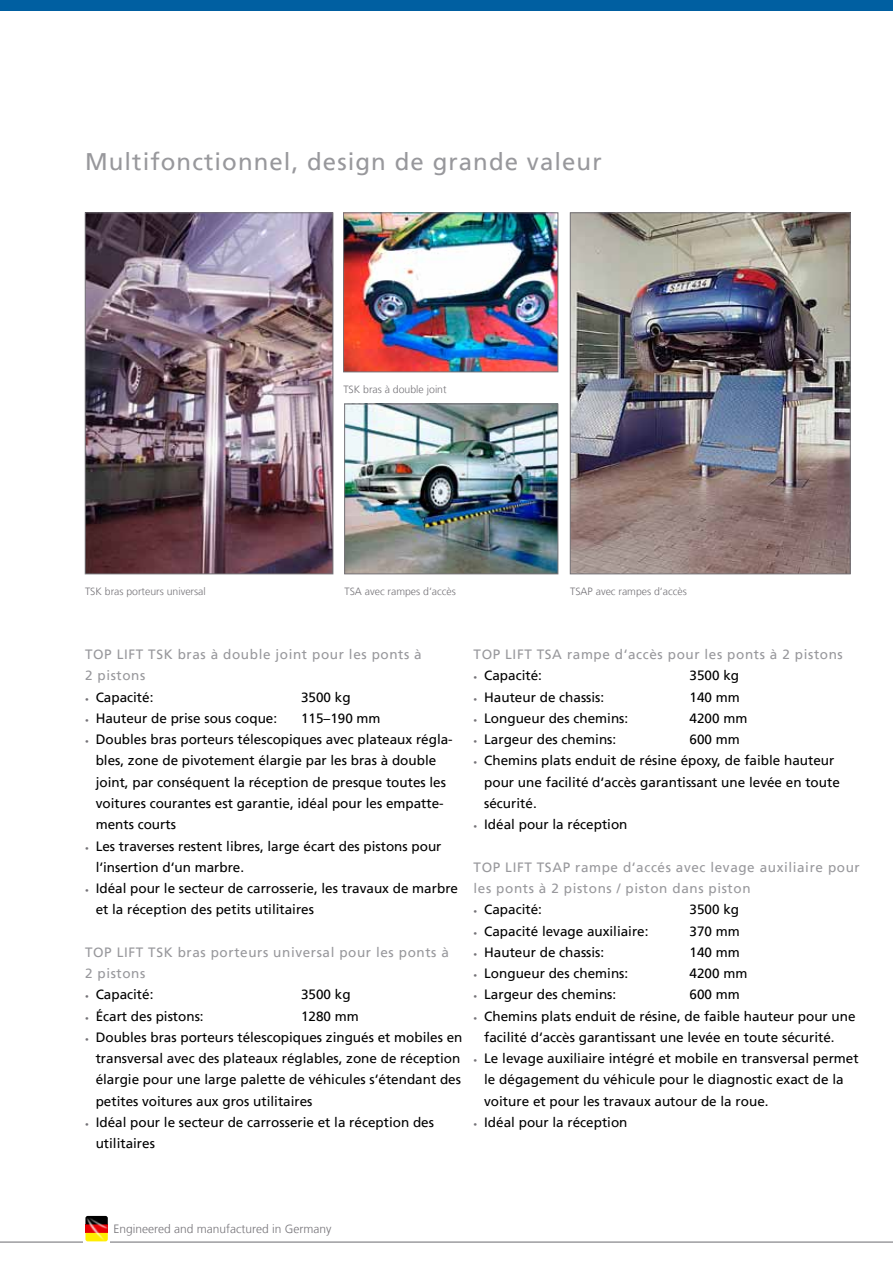
<style>
.page{position:relative;width:893px;height:1263px;background:#fff}
.page>*{position:absolute;margin:0;border:0;box-sizing:border-box;transform-origin:0 0}
.t1{font:24px "Frutiger LT";letter-spacing:.045em;color:#98989c}
.t2{font:13.5px/21.3px "Frutiger LT";color:#000}
.t3{font:13.5px/21.3px "Frutiger LT";letter-spacing:.045em;color:#98989c}
.t4{font:300 12px "Frutiger LT";color:#757378}
.t5{font:300 10.5px "Frutiger LT";color:#757378}
.s1{font-size:7.5px;color:#757378}
</style>
<div class="page">
<img style="left:345px;top:215px;width:211px;height:155px">
<div style="left:343px;top:213px;width:215px;height:159px;border:1px solid #757378"></div>
<img style="left:346px;top:406px;width:210px;height:166px">
<div style="left:344px;top:404px;width:214px;height:170px;border:1px solid #757378"></div>
<img style="left:572px;top:215px;width:276px;height:357px">
<div style="left:570px;top:213px;width:280px;height:361px;border:1px solid #757378"></div>
<img style="left:87px;top:215px;width:244px;height:357px">
<div style="left:85px;top:213px;width:248px;height:361px;border:1px solid #757378"></div>
<div style="left:0;top:0;width:893px;height:11px;background:#005fa1"></div>
<hr style="left:0;top:1242px;width:893px;height:1px;background:#9b9b9e">
<img style="left:84px;top:1215px;width:26px;height:28px">
<h1 class="t1" style="left:85px;top:148px;width:518px">Multifonctionnel, design de grande valeur</h1>
<p class="t5" style="left:343px;top:384px;width:105px">TSK bras à double joint</p>
<p class="t5" style="left:85px;top:586px;width:122px">TSK bras porteurs universal</p>
<p class="t5" style="left:344px;top:586px;width:113px">TSA avec rampes d‘accès</p>
<p class="t5" style="left:570px;top:586px;width:118px">TSAP avec rampes d‘accès</p>
<p class="t3" style="left:85px;top:644px;width:338px">TOP LIFT TSK bras à double joint pour les ponts à<br>2 pistons</p>
<p class="t2" style="left:85px;top:686px;width:70px"><span class="s1">•</span> Capacité:</p>
<p class="t2" style="left:301px;top:686px;width:51px">3500 kg</p>
<p class="t2" style="left:85px;top:708px;width:194px"><span class="s1">•</span> Hauteur de prise sous coque:</p>
<p class="t2" style="left:301px;top:708px;width:81px">115–190 mm</p>
<p class="t2" style="left:96px;top:729px;width:359px;text-indent:-11px"><span class="s1">•</span> Doubles bras porteurs télescopiques avec plateaux régla&shy;bles, zone de pivotement élargie par les bras à double joint, par conséquent la réception de presque toutes les voitures courantes est garantie, idéal pour les empatte&shy;ments courts</p>
<p class="t2" style="left:96px;top:835px;width:347px;text-indent:-11px"><span class="s1">•</span> Les traverses restent libres, large écart des pistons pour l‘insertion d‘un marbre.</p>
<p class="t2" style="left:96px;top:878px;width:364px;text-indent:-11px"><span class="s1">•</span> Idéal pour le secteur de carrosserie, les travaux de marbre et la réception des petits utilitaires</p>
<p class="t3" style="left:85px;top:941px;width:365px">TOP LIFT TSK bras porteurs universal pour les ponts à<br>2 pistons</p>
<p class="t2" style="left:85px;top:984px;width:70px"><span class="s1">•</span> Capacité:</p>
<p class="t2" style="left:301px;top:984px;width:51px">3500 kg</p>
<p class="t2" style="left:85px;top:1005px;width:120px"><span class="s1">•</span> Écart des pistons:</p>
<p class="t2" style="left:301px;top:1005px;width:59px">1280 mm</p>
<p class="t2" style="left:96px;top:1026px;width:368px;text-indent:-11px"><span class="s1">•</span> Doubles bras porteurs télescopiques zingués et mobiles en transversal avec des plateaux réglables, zone de réception élargie pour une large palette de véhicules s‘étendant des petites voitures aux gros utilitaires</p>
<p class="t2" style="left:96px;top:1111px;width:340px;text-indent:-11px"><span class="s1">•</span> Idéal pour le secteur de carrosserie et la réception des utilitaires</p>
<p class="t3" style="left:474px;top:644px;width:371px">TOP LIFT TSA rampe d‘accès pour les ponts à 2 pistons</p>
<p class="t2" style="left:474px;top:665px;width:70px"><span class="s1">•</span> Capacité:</p>
<p class="t2" style="left:690px;top:665px;width:51px">3500 kg</p>
<p class="t2" style="left:474px;top:686px;width:132px"><span class="s1">•</span> Hauteur de chassis:</p>
<p class="t2" style="left:690px;top:686px;width:52px">140 mm</p>
<p class="t2" style="left:474px;top:708px;width:156px"><span class="s1">•</span> Longueur des chemins:</p>
<p class="t2" style="left:690px;top:708px;width:59px">4200 mm</p>
<p class="t2" style="left:474px;top:729px;width:144px"><span class="s1">•</span> Largeur des chemins:</p>
<p class="t2" style="left:690px;top:729px;width:52px">600 mm</p>
<p class="t2" style="left:484px;top:750px;width:357px;text-indent:-11px"><span class="s1">•</span> Chemins plats enduit de résine époxy, de faible hauteur pour une facilité d‘accès garantissant une levée en toute sécurité.</p>
<p class="t2" style="left:474px;top:814px;width:155px"><span class="s1">•</span> Idéal pour la réception</p>
<p class="t3" style="left:474px;top:856px;width:388px">TOP LIFT TSAP rampe d‘accés avec levage auxiliaire pour les ponts à 2 pistons / piston dans piston</p>
<p class="t2" style="left:474px;top:899px;width:70px"><span class="s1">•</span> Capacité:</p>
<p class="t2" style="left:690px;top:899px;width:51px">3500 kg</p>
<p class="t2" style="left:474px;top:920px;width:176px"><span class="s1">•</span> Capacité levage auxiliaire:</p>
<p class="t2" style="left:690px;top:920px;width:52px">370 mm</p>
<p class="t2" style="left:474px;top:941px;width:132px"><span class="s1">•</span> Hauteur de chassis:</p>
<p class="t2" style="left:690px;top:941px;width:52px">140 mm</p>
<p class="t2" style="left:474px;top:963px;width:156px"><span class="s1">•</span> Longueur des chemins:</p>
<p class="t2" style="left:690px;top:963px;width:59px">4200 mm</p>
<p class="t2" style="left:474px;top:984px;width:144px"><span class="s1">•</span> Largeur des chemins:</p>
<p class="t2" style="left:690px;top:984px;width:52px">600 mm</p>
<p class="t2" style="left:484px;top:1005px;width:373px;text-indent:-11px"><span class="s1">•</span> Chemins plats enduit de résine, de faible hauteur pour une facilité d‘accès garantissant une levée en toute sécurité.</p>
<p class="t2" style="left:484px;top:1048px;width:376px;text-indent:-11px"><span class="s1">•</span> Le levage auxiliaire intégré et mobile en transversal permet le dégagement du véhicule pour le diagnostic exact de la voiture et pour les travaux autour de la roue.</p>
<p class="t2" style="left:474px;top:1111px;width:155px"><span class="s1">•</span> Idéal pour la réception</p>
<p class="t4" style="left:113px;top:1222px;width:220px">Engineered and manufactured in Germany</p>
</div>
